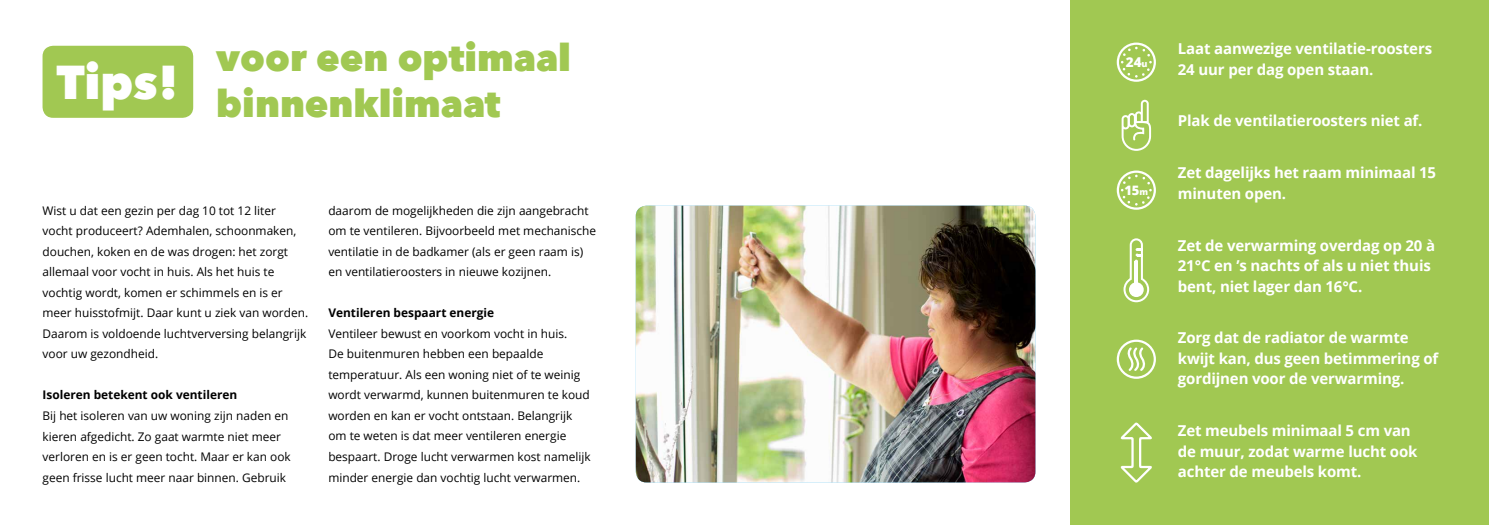
<style>
.page{position:relative;width:1489px;height:525px;background:#fff}
.page>*{position:absolute;margin:0;border:0;box-sizing:border-box;transform-origin:0 0}
.t1{font:800 47.38px "Avenir Next";color:#fff}
.t2{font:800 37.5px/45.5px "Avenir Next";color:#a1c852}
.t3{font:700 15px/20.5px "Open Sans";letter-spacing:-.01em;color:#fff}
.t4{font:800 13.5px "Open Sans";color:#fff}
.t5{font:800 13px "Open Sans";color:#fff}
.t6{font:11.88px/20.5px "Open Sans";color:#000}
.t7{font:700 11.88px "Open Sans";color:#000}
.s1{font-size:9px}
.s2{font-size:8.62px}
</style>
<div class="page">
<img style="left:635px;top:205px;width:400px;height:277px">
<div style="left:1070px;top:0;width:418px;height:524px;background:#a1c852"></div>
<div style="left:1116px;top:43px;width:39px;height:39px;border:2px solid #fff;border-radius:50%"></div>
<svg style="left:1120px;top:47px;width:31px;height:31px"></svg>
<div style="left:1116px;top:170px;width:39px;height:40px;border:2px solid #fff;border-radius:50%"></div>
<svg style="left:1120px;top:175px;width:31px;height:30px"></svg>
<svg style="left:1121px;top:100px;width:29px;height:51px"></svg>
<svg style="left:1123px;top:238px;width:27px;height:65px"></svg>
<div style="left:1116px;top:339px;width:39px;height:39px;border:2px solid #fff;border-radius:50%"></div>
<svg style="left:1126px;top:345px;width:22px;height:28px"></svg>
<svg style="left:1120px;top:422px;width:32px;height:61px"></svg>
<div style="left:43px;top:46px;width:150px;height:72px;background:#a1c852;border-radius:11px"></div>
<h1 class="t1" style="left:57px;top:53px;width:124px">Tips!</h1>
<h2 class="t2" style="left:216px;top:35px;width:356px">voor een optimaal binnenklimaat</h2>
<p class="t6" style="left:43px;top:200px;width:267px">Wist u dat een gezin per dag 10 tot 12 liter vocht produceert? Ademhalen, schoonmaken, douchen, koken en de was drogen: het zorgt allemaal voor vocht in huis. Als het huis te vochtig wordt, komen er schimmels en is er meer huisstofmijt. Daar kunt u ziek van worden.<br>Daarom is voldoende luchtverversing belangrijk voor uw gezondheid.</p>
<p class="t7" style="left:43px;top:386px;width:196px">Isoleren betekent ook ventileren</p>
<p class="t6" style="left:43px;top:405px;width:250px">Bij het isoleren van uw woning zijn naden en kieren afgedicht. Zo gaat warmte niet meer verloren en is er geen tocht. Maar er kan ook geen frisse lucht meer naar binnen. Gebruik</p>
<p class="t6" style="left:328px;top:200px;width:269px">daarom de mogelijkheden die zijn aangebracht om te ventileren. Bijvoorbeeld met mechanische ventilatie in de badkamer (als er geen raam is) en ventilatieroosters in nieuwe kozijnen.</p>
<p class="t7" style="left:328px;top:304px;width:167px">Ventileren bespaart energie</p>
<p class="t6" style="left:328px;top:323px;width:264px">Ventileer bewust en voorkom vocht in huis.<br>De buitenmuren hebben een bepaalde temperatuur. Als een woning niet of te weinig wordt verwarmd, kunnen buitenmuren te koud worden en kan er vocht ontstaan. Belangrijk om te weten is dat meer ventileren energie bespaart. Droge lucht verwarmen kost namelijk minder energie dan vochtig lucht verwarmen.</p>
<p class="t4" style="left:1125px;top:52px;width:23px">24<span class="s1">u</span></p>
<p class="t5" style="left:1124px;top:180px;width:25px">15<span class="s2">m</span></p>
<p class="t3" style="left:1177px;top:38px;width:256px">Laat aanwezige ventilatie-roosters<br>24 uur per dag open staan.</p>
<p class="t3" style="left:1177px;top:110px;width:246px">Plak de ventilatieroosters niet af.</p>
<p class="t3" style="left:1177px;top:162px;width:260px">Zet dagelijks het raam minimaal 15 minuten open.</p>
<p class="t3" style="left:1177px;top:234px;width:259px">Zet de verwarming overdag op 20 à<br>21°C en ’s nachts of als u niet thuis bent, niet lager dan 16°C.</p>
<p class="t3" style="left:1177px;top:327px;width:262px">Zorg dat de radiator de warmte kwijt kan, dus geen betimmering of gordijnen voor de verwarming.</p>
<p class="t3" style="left:1177px;top:420px;width:241px">Zet meubels minimaal 5 cm van de muur, zodat warme lucht ook achter de meubels komt.</p>
</div>
